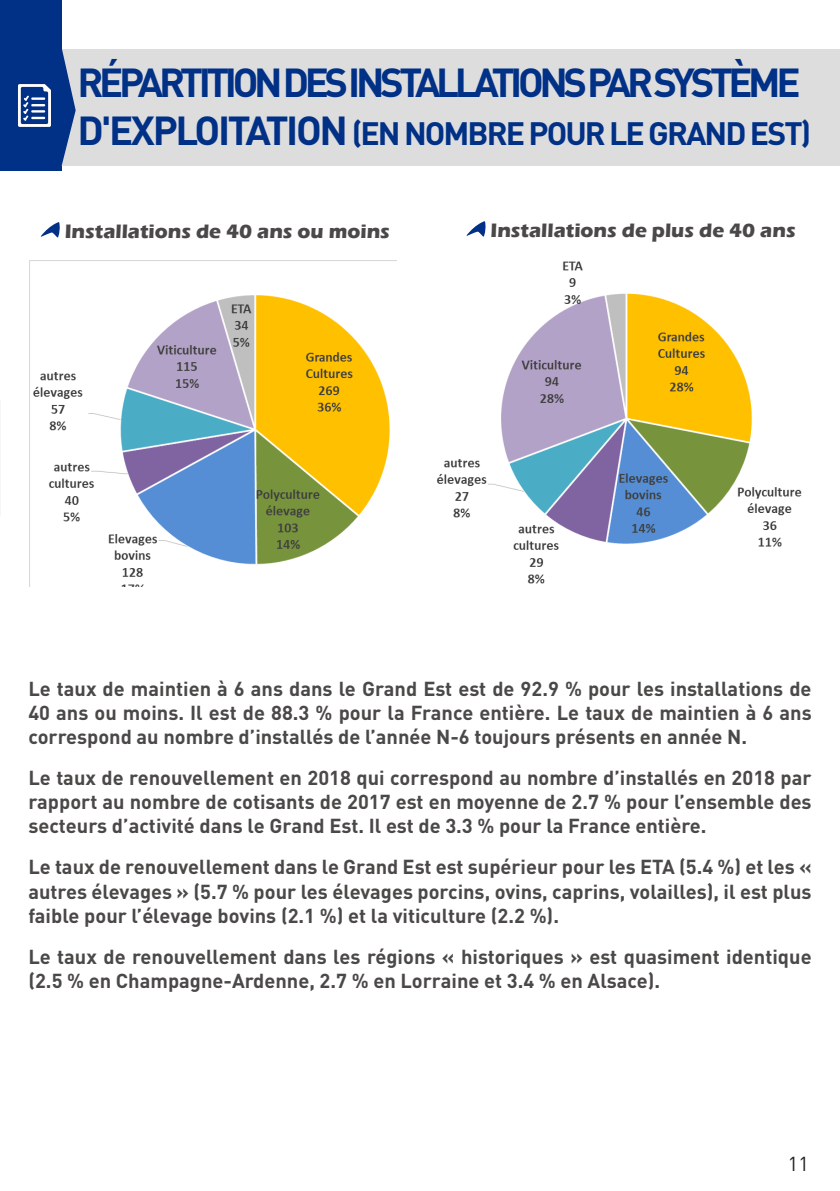
<style>
.page{position:relative;width:840px;height:1191px;background:#fff}
.page>*{position:absolute;margin:0;border:0;box-sizing:border-box;transform-origin:0 0}
.t1{font:700 40px "DINOT";letter-spacing:-.11em;color:#003186}
.t2{font:700 32px "DINOT";letter-spacing:-.06em;color:#003186}
.t3{font:700 20px/24px "DINOT";color:#4b4948;text-align:justify}
.t4{font:700 20px "Eras ITC";color:#4b4948}
.t5{font:20px "DINOT";color:#231f20}
.s1{font-size:40px}
</style>
<div class="page">
<div style="left:0;top:0;width:61px;height:170px;background:#003186"></div>
<div style="left:28px;top:49px;width:811px;height:117px;background:#dedddd"></div>
<svg style="left:18px;top:47px;width:58px;height:119px"></svg>
<img style="left:30px;top:260px;width:366px;height:327px">
<img style="left:437px;top:261px;width:365px;height:323px">
<svg style="left:41px;top:222px;width:19px;height:16px"></svg>
<svg style="left:466px;top:221px;width:19px;height:16px"></svg>
<h1 class="t1" style="left:77px;top:57px;width:724px">RÉPARTITION DES INSTALLATIONS PAR SYSTÈME</h1>
<h2 class="t2" style="left:77px;top:113px;width:734px"><span class="s1">D'EXPLOITATION</span> (EN NOMBRE POUR LE GRAND EST)</h2>
<p class="t4" style="left:65px;top:219px;width:326px">Installations de 40 ans ou moins</p>
<p class="t4" style="left:490px;top:218px;width:306px">Installations de plus de 40 ans</p>
<p class="t3" style="left:28px;top:676px;width:784px">Le taux de maintien à 6 ans dans le Grand Est est de 92.9 % pour les installations de 40 ans ou moins. Il est de 88.3 % pour la France entière. Le taux de maintien à 6 ans correspond au nombre d’installés de l’année N-6 toujours présents en année N.</p>
<p class="t3" style="left:28px;top:765px;width:784px">Le taux de renouvellement en 2018 qui correspond au nombre d’installés en 2018 par rapport au nombre de cotisants de 2017 est en moyenne de 2.7 % pour l’ensemble des secteurs d’activité dans le Grand Est. Il est de 3.3 % pour la France entière.</p>
<p class="t3" style="left:28px;top:854px;width:784px">Le taux de renouvellement dans le Grand Est est supérieur pour les ETA (5.4 %) et les « autres élevages » (5.7 % pour les élevages porcins, ovins, caprins, volailles), il est plus faible pour l’élevage bovins (2.1 %) et la viticulture (2.2 %).</p>
<p class="t3" style="left:28px;top:943px;width:784px">Le taux de renouvellement dans les régions « historiques » est quasiment identique (2.5 % en Champagne-Ardenne, 2.7 % en Lorraine et 3.4 % en Alsace).</p>
<p class="t5" style="left:787px;top:1151px;width:22px">11</p>
</div>
